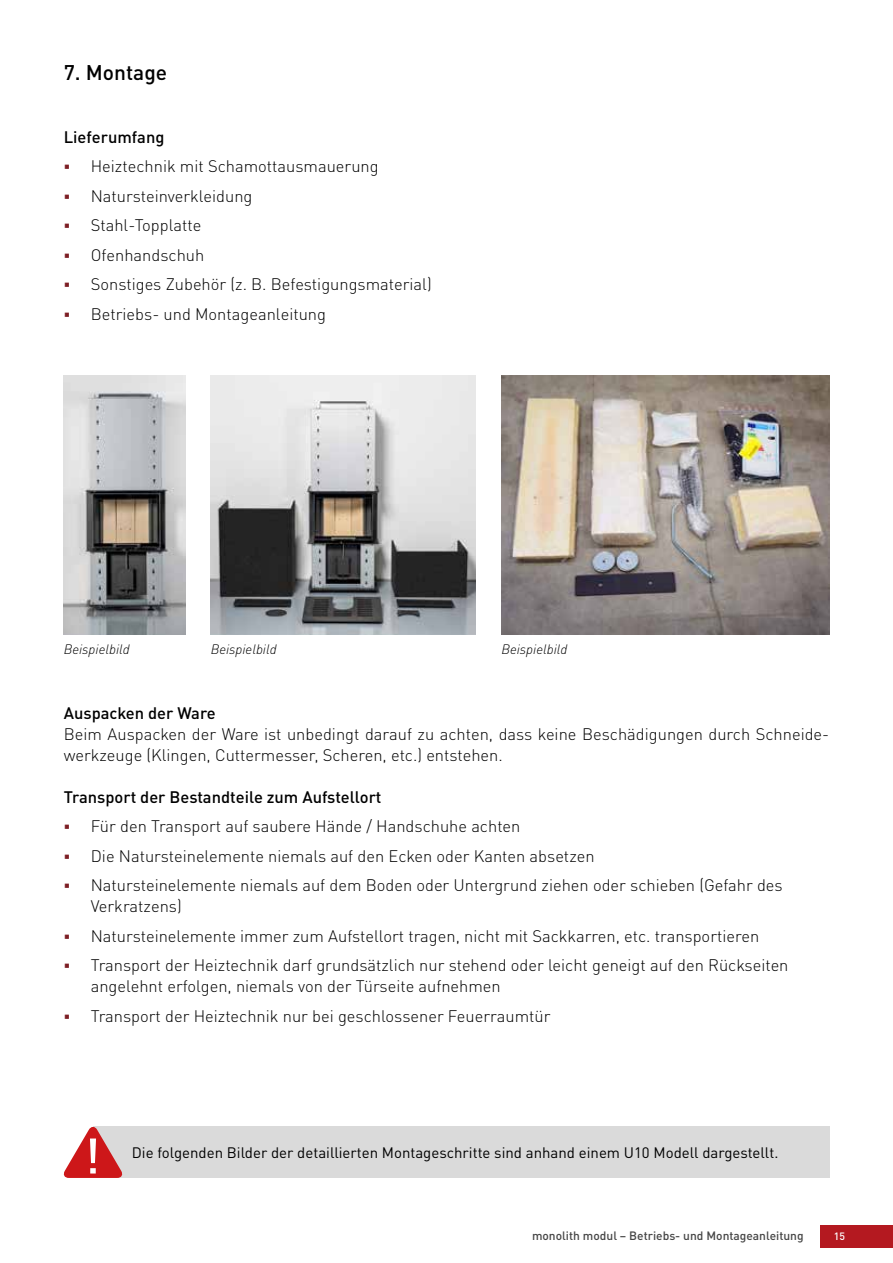
<style>
.page{position:relative;width:893px;height:1263px;background:#fff}
.page>*{position:absolute;margin:0;border:0;box-sizing:border-box;transform-origin:0 0}
.t1{font:500 21px "DINOT";color:#000}
.t2{font:300 16.5px/29.5px "DINOT";color:#000}
.t3{font:500 16.5px "DINOT";color:#000}
.t4{font:15px "DINOT";color:#000}
.t5{font:italic 300 13.5px "DINOT";color:#000}
.t6{font:500 12px "DINOT";color:#464646}
.t7{font:500 10.5px "DINOT";color:#fff}
</style>
<div class="page">
<div style="left:821px;top:1226px;width:72px;height:22px;background:#b41920"></div>
<img style="left:64px;top:376px;width:121px;height:258px">
<img style="left:211px;top:376px;width:265px;height:258px">
<img style="left:501px;top:376px;width:328px;height:258px">
<div style="left:93px;top:1126px;width:736px;height:52px;background:#dadada"></div>
<svg style="left:63px;top:1127px;width:60px;height:51px"></svg>
<p class="t1" style="left:64px;top:59px;width:105px">7. Montage</p>
<p class="t3" style="left:64px;top:126px;width:102px">Lieferumfang</p>
<p class="t2" style="left:91px;top:151px;width:342px">Heiztechnik mit Schamottausmauerung<br>Natursteinverkleidung<br>Stahl-Topplatte<br>Ofenhandschuh<br>Sonstiges Zubehör (z. B. Befestigungsmaterial)<br>Betriebs- und Montageanleitung</p>
<p class="t5" style="left:64px;top:640px;width:67px">Beispielbild</p>
<p class="t5" style="left:211px;top:640px;width:67px">Beispielbild</p>
<p class="t5" style="left:501px;top:640px;width:67px">Beispielbild</p>
<p class="t3" style="left:64px;top:702px;width:153px">Auspacken der Ware</p>
<p class="t2" style="left:64px;top:723px;width:767px;line-height:21px">Beim Auspacken der Ware ist unbedingt darauf zu achten, dass keine Beschädigungen durch Schneide&shy;werkzeuge (Klingen, Cuttermesser, Scheren, etc.) entstehen.</p>
<p class="t3" style="left:64px;top:786px;width:319px">Transport der Bestandteile zum Aufstellort</p>
<p class="t2" style="left:91px;top:811px;width:693px">Für den Transport auf saubere Hände / Handschuhe achten<br>Die Natursteinelemente niemals auf den Ecken oder Kanten absetzen<br>Natursteinelemente niemals auf dem Boden oder Untergrund ziehen oder schieben (Gefahr des</p>
<p class="t2" style="left:91px;top:891px;width:699px">Verkratzens)<br>Natursteinelemente immer zum Aufstellort tragen, nicht mit Sackkarren, etc. transportieren<br>Transport der Heiztechnik darf grundsätzlich nur stehend oder leicht geneigt auf den Rückseiten</p>
<p class="t2" style="left:91px;top:971px;width:461px">angelehnt erfolgen, niemals von der Türseite aufnehmen<br>Transport der Heiztechnik nur bei geschlossener Feuerraumtür</p>
<p class="t4" style="left:132px;top:1143px;width:648px">Die folgenden Bilder der detaillierten Montageschritte sind anhand einem U10 Modell dargestellt.</p>
<p class="t6" style="left:532px;top:1228px;width:273px">monolith modul – Betriebs- und Montageanleitung</p>
<p class="t7" style="left:834px;top:1229px;width:13px">15</p>
</div>
